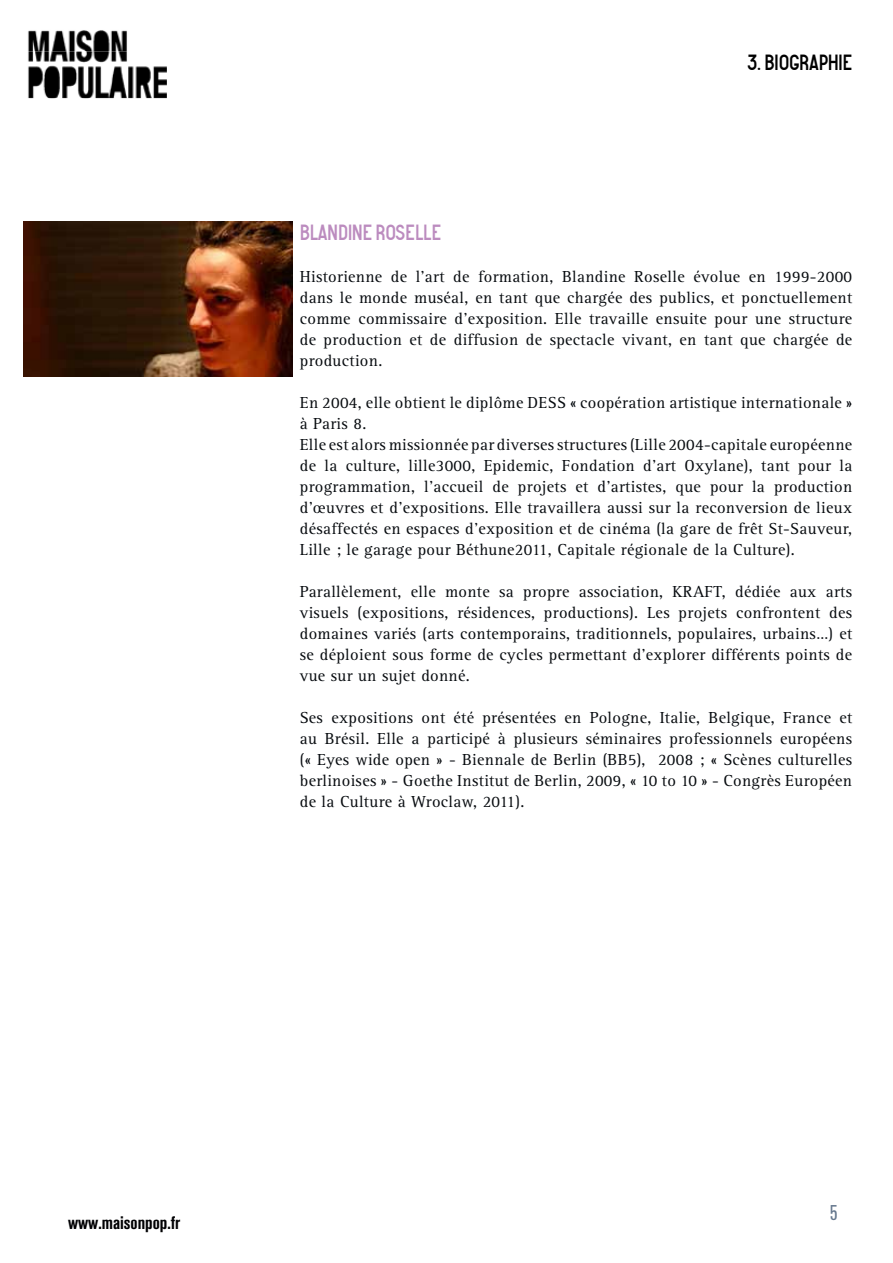
<style>
.page{position:relative;width:893px;height:1263px;background:#fff}
.page>*{position:absolute;margin:0;border:0;box-sizing:border-box;transform-origin:0 0}
.t1{font:21px "Normale Grasse";letter-spacing:.025em;color:#bc8cbf}
.t2{font:21px "Normale Grasse";letter-spacing:.025em;color:#000}
.t3{font:500 21px "DIN Cond";color:#66788e}
.t4{font:700 condensed 18px "Akzidenz Grotesk BQ";color:#000003}
.t5{font:16.5px/21px "Rotis Serif";letter-spacing:.02em;color:#070b0f;text-align:justify}
.s1{color:#00050a}
</style>
<div class="page">
<img style="left:28px;top:30px;width:139px;height:68px">
<img style="left:23px;top:222px;width:269px;height:155px">
<p class="t2" style="left:748px;top:50px;width:106px">3. BIOGRAPHIE</p>
<p class="t1" style="left:300px;top:220px;width:143px">BLANDINE ROSELLE</p>
<p class="t5" style="left:300px;top:266px;width:554px">Historienne de l’art de formation, Blandine Roselle évolue en 1999-2000 dans le monde muséal, en tant que chargée des publics, et ponctuellement comme commissaire d’exposition. Elle travaille ensuite pour une structure de production et de diffusion de spectacle vivant, en tant que chargée de production.</p>
<p class="t5" style="left:300px;top:392px;width:554px;text-align:left">En 2004, elle obtient le diplôme DESS <span class="s1">«</span> coopération artistique internationale <span class="s1">» </span>à Paris 8.<br>Elle est alors missionnée par diverses structures (Lille 2004-capitale européenne de la culture, lille3000, Epidemic, Fondation d’art Oxylane), tant pour la programmation, l’accueil de projets et d’artistes, que pour la production d’œuvres et d’expositions. Elle travaillera aussi sur la reconversion de lieux désaffectés en espaces d’exposition et de cinéma (la gare de frêt St-Sauveur, Lille ; le garage pour Béthune2011, Capitale régionale de la Culture).</p>
<p class="t5" style="left:300px;top:581px;width:554px">Parallèlement, elle monte sa propre association, KRAFT, dédiée aux arts visuels (expositions, résidences, productions). Les projets confrontent des domaines variés (arts contemporains, traditionnels, populaires, urbains…) et se déploient sous forme de cycles permettant d’explorer différents points de vue sur un sujet donné.</p>
<p class="t5" style="left:300px;top:707px;width:554px">Ses expositions ont été présentées en Pologne, Italie, Belgique, France et au Brésil. Elle a participé à plusieurs séminaires professionnels européens (« Eyes wide open » - Biennale de Berlin (BB5), 2008 ; « Scènes culturelles berlinoises » - Goethe Institut de Berlin, 2009, « 10 to 10 » - Congrès Européen de la Culture à Wroclaw, 2011).</p>
<p class="t4" style="left:68px;top:1212px;width:114px">www.maisonpop.fr</p>
<p class="t3" style="left:830px;top:1199px;width:10px">5</p>
</div>
